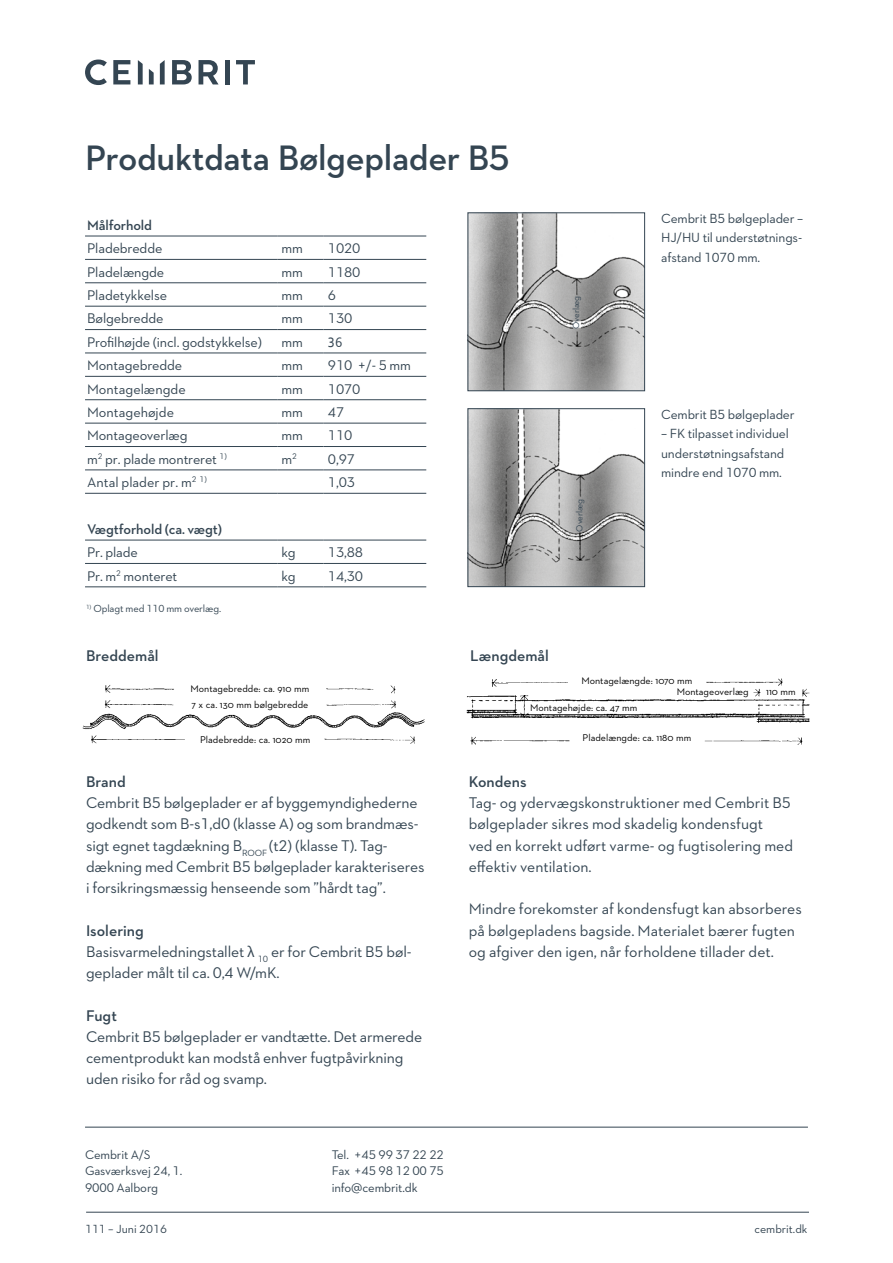
<style>
.page{position:relative;width:893px;height:1263px;background:#fff}
.page>*{position:absolute;margin:0;border:0;box-sizing:border-box;transform-origin:0 0}
.t1{font:600 36px "Neutraface 2 Text";letter-spacing:-.01em;color:#344552}
.t2{font:15.75px/21.3px "Neutraface 2 Text";letter-spacing:-.01em;color:#344552}
.t3{font:600 15.75px "Neutraface 2 Text";color:#344552}
.t4{font:14.25px "Neutraface 2 Text";letter-spacing:-.01em;color:#344552}
.t5{font:600 14.25px "Neutraface 2 Text";letter-spacing:-.01em;color:#344552}
.t6{font:14.25px "Corbel";color:#344552}
.t7{font:13.5px/19.5px "Neutraface 2 Text";letter-spacing:-.01em;color:#344552;text-align:justify}
.t8{font:12.75px/16.5px "Neutraface 2 Text";letter-spacing:-.01em;color:#344552}
.t9{font:12px "Neutraface 2 Text";color:#344552}
.t10{font:10.5px "Neutraface 2 Text";letter-spacing:-.01em;color:#344552}
.t11{font:10.05px "Neutraface 2 Text";color:#000}
.t12{font:9px "Neutraface 2 Text";letter-spacing:-.01em;color:#344552}
.s1{font-weight:600}
.s2{font-family:"Corbel"}
</style>
<div class="page">
<hr style="left:85px;top:423px;width:192px;height:1px;background:#344552">
<hr style="left:277px;top:423px;width:47px;height:1px;background:#344552">
<hr style="left:324px;top:423px;width:102px;height:1px;background:#344552">
<hr style="left:85px;top:446px;width:192px;height:1px;background:#344552">
<hr style="left:277px;top:446px;width:47px;height:1px;background:#344552">
<hr style="left:324px;top:446px;width:102px;height:1px;background:#344552">
<hr style="left:85px;top:470px;width:192px;height:1px;background:#344552">
<hr style="left:277px;top:470px;width:47px;height:1px;background:#344552">
<hr style="left:324px;top:470px;width:102px;height:1px;background:#344552">
<hr style="left:85px;top:493px;width:192px;height:1px;background:#344552">
<hr style="left:277px;top:493px;width:47px;height:1px;background:#344552">
<hr style="left:324px;top:493px;width:102px;height:1px;background:#344552">
<hr style="left:85px;top:540px;width:192px;height:1px;background:#344552">
<hr style="left:277px;top:540px;width:47px;height:1px;background:#344552">
<hr style="left:324px;top:540px;width:102px;height:1px;background:#344552">
<hr style="left:85px;top:563px;width:192px;height:1px;background:#344552">
<hr style="left:277px;top:563px;width:47px;height:1px;background:#344552">
<hr style="left:324px;top:563px;width:102px;height:1px;background:#344552">
<hr style="left:85px;top:236px;width:192px;height:1px;background:#344552">
<hr style="left:277px;top:236px;width:47px;height:1px;background:#344552">
<hr style="left:324px;top:236px;width:102px;height:1px;background:#344552">
<hr style="left:85px;top:259px;width:192px;height:1px;background:#344552">
<hr style="left:277px;top:259px;width:47px;height:1px;background:#344552">
<hr style="left:324px;top:259px;width:102px;height:1px;background:#344552">
<hr style="left:85px;top:283px;width:192px;height:1px;background:#344552">
<hr style="left:277px;top:283px;width:47px;height:1px;background:#344552">
<hr style="left:324px;top:283px;width:102px;height:1px;background:#344552">
<hr style="left:85px;top:306px;width:192px;height:1px;background:#344552">
<hr style="left:277px;top:306px;width:47px;height:1px;background:#344552">
<hr style="left:324px;top:306px;width:102px;height:1px;background:#344552">
<hr style="left:85px;top:329px;width:192px;height:1px;background:#344552">
<hr style="left:277px;top:329px;width:47px;height:1px;background:#344552">
<hr style="left:324px;top:329px;width:102px;height:1px;background:#344552">
<hr style="left:85px;top:353px;width:192px;height:1px;background:#344552">
<hr style="left:277px;top:353px;width:47px;height:1px;background:#344552">
<hr style="left:324px;top:353px;width:102px;height:1px;background:#344552">
<hr style="left:85px;top:376px;width:192px;height:1px;background:#344552">
<hr style="left:277px;top:376px;width:47px;height:1px;background:#344552">
<hr style="left:324px;top:376px;width:102px;height:1px;background:#344552">
<hr style="left:85px;top:399px;width:192px;height:1px;background:#344552">
<hr style="left:277px;top:399px;width:47px;height:1px;background:#344552">
<hr style="left:324px;top:399px;width:102px;height:1px;background:#344552">
<hr style="left:85px;top:587px;width:192px;height:1px;background:#344552">
<hr style="left:277px;top:587px;width:47px;height:1px;background:#344552">
<hr style="left:324px;top:587px;width:102px;height:1px;background:#344552">
<svg style="left:85px;top:60px;width:22px;height:25px"></svg>
<svg style="left:113px;top:60px;width:17px;height:24px"></svg>
<svg style="left:172px;top:60px;width:20px;height:24px"></svg>
<svg style="left:199px;top:60px;width:20px;height:24px"></svg>
<div style="left:225px;top:60px;width:5px;height:24px;background:#344552"></div>
<svg style="left:236px;top:60px;width:19px;height:24px"></svg>
<svg style="left:138px;top:60px;width:5px;height:24px"></svg>
<svg style="left:149px;top:69px;width:5px;height:15px"></svg>
<svg style="left:160px;top:60px;width:5px;height:24px"></svg>
<hr style="left:85px;top:1127px;width:723px;height:1px;background:#344552">
<hr style="left:86px;top:1212px;width:723px;height:1px;background:#344552">
<img style="left:470px;top:410px;width:173px;height:175px">
<div style="left:468px;top:408px;width:177px;height:179px;border:1px solid #344552"></div>
<img style="left:470px;top:215px;width:173px;height:174px">
<div style="left:468px;top:213px;width:177px;height:178px;border:1px solid #344552"></div>
<img style="left:466px;top:678px;width:344px;height:67px">
<img style="left:82px;top:685px;width:343px;height:59px">
<h1 class="t1" style="left:85px;top:135px;width:426px">Produktdata Bølgeplader B5</h1>
<p class="t5" style="left:87px;top:216px;width:66px">Målforhold</p>
<p class="t4" style="left:87px;top:240px;width:77px">Pladebredde</p>
<p class="t4" style="left:281px;top:240px;width:23px">mm</p>
<p class="t4" style="left:328px;top:240px;width:34px">1020</p>
<p class="t4" style="left:87px;top:263px;width:79px">Pladelængde</p>
<p class="t4" style="left:281px;top:263px;width:23px">mm</p>
<p class="t4" style="left:328px;top:263px;width:34px">1180</p>
<p class="t4" style="left:87px;top:286px;width:81px">Pladetykkelse</p>
<p class="t4" style="left:281px;top:286px;width:23px">mm</p>
<p class="t4" style="left:328px;top:286px;width:10px">6</p>
<p class="t4" style="left:87px;top:310px;width:78px">Bølgebredde</p>
<p class="t4" style="left:281px;top:310px;width:23px">mm</p>
<p class="t4" style="left:328px;top:310px;width:26px">130</p>
<p class="t4" style="left:87px;top:333px;width:176px">Profilhøjde (incl. godstykkelse)</p>
<p class="t4" style="left:281px;top:333px;width:23px">mm</p>
<p class="t6" style="left:328px;top:333px;width:16px">36</p>
<p class="t4" style="left:87px;top:356px;width:97px">Montagebredde</p>
<p class="t4" style="left:281px;top:356px;width:23px">mm</p>
<p class="t4" style="left:328px;top:356px;width:85px">910 +/- 5 mm</p>
<p class="t4" style="left:87px;top:380px;width:100px">Montagelængde</p>
<p class="t4" style="left:281px;top:380px;width:23px">mm</p>
<p class="t4" style="left:328px;top:380px;width:34px">1070</p>
<p class="t4" style="left:87px;top:403px;width:88px">Montagehøjde</p>
<p class="t4" style="left:281px;top:403px;width:23px">mm</p>
<p class="t4" style="left:328px;top:403px;width:18px">47</p>
<p class="t4" style="left:87px;top:427px;width:102px">Montageoverlæg</p>
<p class="t4" style="left:281px;top:427px;width:23px">mm</p>
<p class="t4" style="left:328px;top:427px;width:26px">110</p>
<p class="t4" style="left:87px;top:450px;width:141px">m<sup>2</sup> pr. plade montreret <sup>1)</sup></p>
<p class="t4" style="left:281px;top:450px;width:17px">m<sup>2</sup></p>
<p class="t4" style="left:328px;top:450px;width:29px">0,97</p>
<p class="t4" style="left:87px;top:473px;width:121px">Antal plader pr. m<sup>2</sup> <sup>1)</sup></p>
<p class="t4" style="left:328px;top:473px;width:29px">1,03</p>
<p class="t5" style="left:87px;top:520px;width:136px">Vægtforhold (ca. vægt)</p>
<p class="t4" style="left:87px;top:544px;width:52px">Pr. plade</p>
<p class="t4" style="left:281px;top:544px;width:16px">kg</p>
<p class="t4" style="left:328px;top:544px;width:37px">13,88</p>
<p class="t4" style="left:87px;top:567px;width:92px">Pr. m<sup>2</sup> monteret</p>
<p class="t4" style="left:281px;top:567px;width:16px">kg</p>
<p class="t4" style="left:328px;top:567px;width:37px">14,30</p>
<p class="t10" style="left:86px;top:602px;width:137px"><sup>1)</sup> Oplagt med 110 mm overlæg.</p>
<p class="t3" style="left:86px;top:646px;width:74px">Breddemål</p>
<p class="t3" style="left:470px;top:646px;width:80px">Længdemål</p>
<p class="t12" style="left:570px;top:329px;width:34px;rotate:-90deg">Overlæg</p>
<p class="t12" style="left:574px;top:532px;width:34px;rotate:-90deg">Overlæg</p>
<p class="t7" style="left:661px;top:208px;width:144px">Cembrit B5 bølgeplader – HJ/HU til understøtnings&shy;afstand 1070 mm.</p>
<p class="t7" style="left:661px;top:404px;width:135px">Cembrit B5 bølgeplader</p>
<p class="t7" style="left:661px;top:424px;width:129px;text-align:left">– FK tilpasset individuel understøtningsafstand mindre end 1070 mm.</p>
<p class="t11" style="left:581px;top:675px;width:112px">Montagelængde: 1070 mm</p>
<p class="t11" style="left:191px;top:682px;width:120px">Montagebredde: ca. 910 mm</p>
<p class="t11" style="left:677px;top:685px;width:73px">Montageoverlæg</p>
<p class="t11" style="left:766px;top:686px;width:31px">110 mm</p>
<p class="t11" style="left:191px;top:698px;width:118px">7 x ca. 130 mm bølgebredde</p>
<p class="t11" style="left:200px;top:733px;width:112px">Pladebredde: ca. 1020 mm</p>
<p class="t11" style="left:530px;top:701px;width:109px">Montagehøjde: ca. 47 mm</p>
<p class="t11" style="left:583px;top:731px;width:110px">Pladelængde: ca. 1180 mm</p>
<p class="t3" style="left:86px;top:771px;width:41px">Brand</p>
<p class="t2" style="left:86px;top:792px;width:340px">Cembrit B5 bølgeplader er af byggemyndighederne godkendt som B-s1,d0 (klasse A) og som brandmæs&shy;sigt egnet tagdækning B<sub>ROOF</sub> (t2) (klasse T). Tag&shy;dækning med Cembrit B5 bølgeplader karakteriseres i forsikringsmæssig henseende som ”hårdt tag”.</p>
<p class="t2" style="left:86px;top:919px;width:327px"><span class="s1">Isolering<br></span>Basisvarmeledningstallet <span class="s2">λ</span> <sub>10</sub> er for Cembrit B5 bøl&shy;geplader målt til ca. 0,4 W/mK.</p>
<p class="t3" style="left:86px;top:1005px;width:32px">Fugt</p>
<p class="t2" style="left:86px;top:1026px;width:338px">Cembrit B5 bølgeplader er vandtætte. Det armerede cementprodukt kan modstå enhver fugtpåvirkning uden risiko for råd og svamp.</p>
<p class="t8" style="left:85px;top:1146px;width:99px">Cembrit A/S<br>Gasværksvej 24, 1.<br>9000 Aalborg</p>
<p class="t8" style="left:332px;top:1146px;width:114px;text-align:justify">Tel. +45 99 37 22 22<br>Fax +45 98 12 00 75 info@cembrit.dk</p>
<p class="t3" style="left:469px;top:771px;width:59px">Kondens</p>
<p class="t2" style="left:469px;top:792px;width:326px">Tag- og ydervægskonstruktioner med Cembrit B5 bølgeplader sikres mod skadelig kondensfugt<br>ved en korrekt udført varme- og fugtisolering med effektiv ventilation.</p>
<p class="t2" style="left:469px;top:898px;width:335px">Mindre forekomster af kondensfugt kan absorberes på bølgepladens bagside. Materialet bærer fugten og afgiver den igen, når forholdene tillader det.</p>
<p class="t9" style="left:85px;top:1222px;width:84px">111 – Juni 2016</p>
<p class="t9" style="left:754px;top:1222px;width:54px">cembrit.dk</p>
</div>
